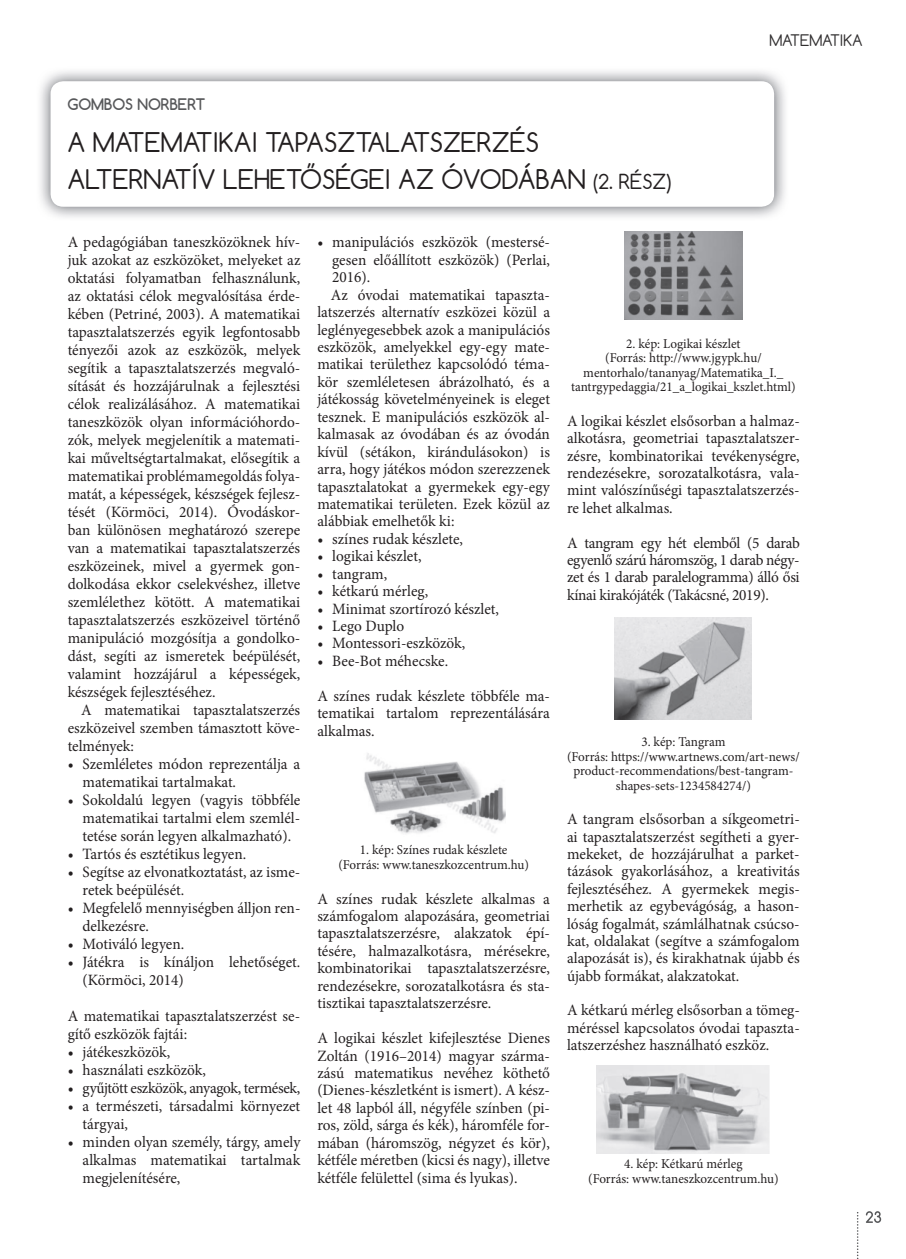
<style>
.page{position:relative;width:906px;height:1259px;background:#fff}
.page>*{position:absolute;margin:0;border:0;box-sizing:border-box;transform-origin:0 0}
.t1{font:25.5px/36px "Comfortaa";color:#231f20}
.t2{font:15.75px/18px "Minion Pro";color:#231f20;text-align:justify}
.t3{font:15.75px "Minion Pro";letter-spacing:-.025em;color:#231f20}
.t4{font:700 15px "Comfortaa";color:#57585a}
.t5{font:15px "Comfortaa";color:#312f30}
.t6{font:13.5px/14.4px "Minion Pro";color:#231f20;text-align:center}
.s1{font-size:19.5px}
</style>
<div class="page">
<svg style="left:865px;top:1211px;width:15px;height:11px"></svg>
<svg style="left:857px;top:1212px;width:1px;height:46px"></svg>
<img style="left:364px;top:753px;width:141px;height:81px">
<img style="left:624px;top:232px;width:117px;height:87px">
<img style="left:614px;top:617px;width:137px;height:102px">
<img style="left:596px;top:1065px;width:173px;height:88px">
<img style="left:40px;top:71px;width:745px;height:146px">
<div style="left:51px;top:81px;width:722px;height:126px;background:#fff;border-radius:13px"></div>
<p class="t4" style="left:67px;top:95px;width:139px">GOMBOS NORBERT</p>
<h1 class="t1" style="left:67px;top:127px;width:605px">A MATEMATIKAI TAPASZTALATSZERZÉS<br>ALTERNATÍV LEHETŐSÉGEI AZ ÓVODÁBAN <span class="s1">(2. RÉSZ)</span></h1>
<p class="t5" style="left:769px;top:34px;width:95px">MATEMATIKA</p>
<p class="t2" style="left:68px;top:234px;width:234px">A pedagógiában taneszközöknek hív&shy;juk azokat az eszközöket, melyeket az oktatási folyamatban felhasználunk, az oktatási célok megvalósítása érde&shy;kében (Petriné, 2003). A matematikai tapasztalatszerzés egyik legfontosabb tényezői azok az eszközök, melyek segítik a tapasztalatszerzés megvaló&shy;sítását és hozzájárulnak a fejlesztési célok realizálásához. A matematikai taneszközök olyan információhordo&shy;zók, melyek megjelenítik a matemati&shy;kai műveltségtartalmakat, elősegítik a matematikai problémamegoldás folya&shy;matát, a képességek, készségek fejlesz&shy;tését (Körmöci, 2014). Óvodáskor&shy;ban különösen meghatározó szerepe van a matematikai tapasztalatszerzés eszközeinek, mivel a gyermek gon&shy;dolkodása ekkor cselekvéshez, illetve szemlélethez kötött. A matematikai tapasztalatszerzés eszközeivel történő manipuláció mozgósítja a gondolko&shy;dást, segíti az ismeretek beépülését, valamint hozzájárul a képességek, készségek fejlesztéséhez.</p>
<p class="t2" style="left:68px;top:702px;width:234px;text-indent:14px">A matematikai tapasztalatszerzés eszközeivel szemben támasztott köve&shy;telmények:</p>
<p class="t2" style="left:82px;top:756px;width:219px;text-indent:-15px">• Szemléletes módon reprezentálja a matematikai tartalmakat.</p>
<p class="t2" style="left:82px;top:792px;width:219px;text-indent:-15px">• Sokoldalú legyen (vagyis többféle matematikai tartalmi elem szemlél&shy;tetése során legyen alkalmazható).</p>
<p class="t2" style="left:68px;top:845px;width:180px">• Tartós és esztétikus legyen.</p>
<p class="t2" style="left:82px;top:863px;width:219px;text-indent:-15px">• Segítse az elvonatkoztatást, az isme&shy;retek beépülését.</p>
<p class="t2" style="left:82px;top:899px;width:219px;text-indent:-15px">• Megfelelő mennyiségben álljon ren&shy;delkezésre.</p>
<p class="t2" style="left:68px;top:935px;width:118px">• Motiváló legyen.</p>
<p class="t2" style="left:82px;top:953px;width:219px;text-indent:-15px">• Játékra is kínáljon lehetőséget. (Körmöci, 2014)</p>
<p class="t2" style="left:68px;top:1007px;width:234px">A matematikai tapasztalatszerzést se&shy;gítő eszközök fajtái:</p>
<p class="t2" style="left:68px;top:1043px;width:104px">• játékeszközök,</p>
<p class="t2" style="left:68px;top:1061px;width:140px">• használati eszközök,</p>
<p class="t3" style="left:68px;top:1081px;width:234px">• gyűjtött eszközök, anyagok, termések,</p>
<p class="t2" style="left:82px;top:1097px;width:219px;text-indent:-15px">• a természeti, társadalmi környezet tárgyai,</p>
<p class="t2" style="left:82px;top:1133px;width:219px;text-indent:-15px">• minden olyan személy, tárgy, amely alkalmas matematikai tartalmak megjelenítésére,</p>
<p class="t2" style="left:317px;top:234px;width:234px">• manipulációs eszközök (mestersé-</p>
<p class="t2" style="left:332px;top:252px;width:219px">gesen előállított eszközök) (Perlai,</p>
<p class="t2" style="left:332px;top:269px;width:40px">2016).</p>
<p class="t2" style="left:331px;top:287px;width:220px">Az óvodai matematikai tapaszta-</p>
<p class="t2" style="left:317px;top:304px;width:234px">latszerzés alternatív eszközei közül a</p>
<p class="t2" style="left:317px;top:322px;width:234px">leglényegesebbek azok a manipulációs</p>
<p class="t2" style="left:317px;top:339px;width:234px">eszközök, amelyekkel egy-egy mate-</p>
<p class="t2" style="left:317px;top:356px;width:234px">matikai területhez kapcsolódó téma-</p>
<p class="t2" style="left:317px;top:374px;width:234px">kör szemléletesen ábrázolható, és a</p>
<p class="t2" style="left:317px;top:391px;width:234px">játékosság követelményeinek is eleget</p>
<p class="t2" style="left:317px;top:409px;width:234px">tesznek. E manipulációs eszközök al-</p>
<p class="t2" style="left:317px;top:426px;width:234px">kalmasak az óvodában és az óvodán</p>
<p class="t2" style="left:317px;top:444px;width:234px">kívül (sétákon, kirándulásokon) is</p>
<p class="t2" style="left:317px;top:461px;width:234px">arra, hogy játékos módon szerezzenek</p>
<p class="t2" style="left:317px;top:478px;width:234px">tapasztalatokat a gyermekek egy-egy</p>
<p class="t2" style="left:317px;top:496px;width:234px">matematikai területen. Ezek közül az</p>
<p class="t2" style="left:317px;top:513px;width:139px">alábbiak emelhetők ki:</p>
<p class="t2" style="left:317px;top:531px;width:147px">• színes rudak készlete,</p>
<p class="t2" style="left:317px;top:548px;width:106px">• logikai készlet,</p>
<p class="t2" style="left:317px;top:566px;width:71px">• tangram,</p>
<p class="t2" style="left:317px;top:583px;width:112px">• kétkarú mérleg,</p>
<p class="t2" style="left:317px;top:600px;width:183px">• Minimat szortírozó készlet,</p>
<p class="t2" style="left:317px;top:618px;width:88px">• Lego Duplo</p>
<p class="t2" style="left:317px;top:635px;width:149px">• Montessori-eszközök,</p>
<p class="t2" style="left:317px;top:653px;width:132px">• Bee-Bot méhecske.</p>
<p class="t2" style="left:317px;top:688px;width:234px;line-height:17.4px">A színes rudak készlete többféle ma&shy;tematikai tartalom reprezentálására alkalmas.</p>
<p class="t6" style="left:338px;top:843px;width:192px">1. kép: Színes rudak készlete (Forrás: www.taneszkozcentrum.hu)</p>
<p class="t2" style="left:317px;top:890px;width:234px;line-height:17.4px">A színes rudak készlete alkalmas a számfogalom alapozására, geometriai tapasztalatszerzésre, alakzatok épí&shy;tésére, halmazalkotásra, mérésekre, kombinatorikai tapasztalatszerzésre, rendezésekre, sorozatalkotásra és sta&shy;tisztikai tapasztalatszerzésre.</p>
<p class="t2" style="left:317px;top:1030px;width:234px;line-height:17.4px">A logikai készlet kifejlesztése Dienes Zoltán (1916–2014) magyar szárma&shy;zású matematikus nevéhez köthető (Dienes-készletként is ismert). A kész&shy;let 48 lapból áll, négyféle színben (pi&shy;ros, zöld, sárga és kék), háromféle for&shy;mában (háromszög, négyzet és kör), kétféle méretben (kicsi és nagy), illetve kétféle felülettel (sima és lyukas).</p>
<p class="t6" style="left:570px;top:337px;width:226px">2. kép: Logikai készlet<br>(Forrás: http://www.jgypk.hu/ mentorhalo/tananyag/Matematika_I._ tantrgypedaggia/21_a_logikai_kszlet.html)</p>
<p class="t2" style="left:566px;top:413px;width:234px;line-height:17.4px">A logikai készlet elsősorban a halmaz&shy;alkotásra, geometriai tapasztalatszer&shy;zésre, kombinatorikai tevékenységre, rendezésekre, sorozatalkotásra, vala&shy;mint valószínűségi tapasztalatszerzés&shy;re lehet alkalmas.</p>
<p class="t2" style="left:566px;top:535px;width:234px;line-height:17.4px">A tangram egy hét elemből (5 darab egyenlő szárú háromszög, 1 darab négy&shy;zet és 1 darab paralelogramma) álló ősi kínai kirakójáték (Takácsné, 2019).</p>
<p class="t6" style="left:566px;top:735px;width:234px">3. kép: Tangram<br>(Forrás: https://www.artnews.com/art-news/ product-recommendations/best-tangram&shy;shapes-sets-1234584274/)</p>
<p class="t2" style="left:566px;top:811px;width:234px;line-height:17.4px">A tangram elsősorban a síkgeometri&shy;ai tapasztalatszerzést segítheti a gyer&shy;mekeket, de hozzájárulhat a parket&shy;tázások gyakorlásához, a kreativitás fejlesztéséhez. A gyermekek megis&shy;merhetik az egybevágóság, a hason&shy;lóság fogalmát, számlálhatnak csúcso&shy;kat, oldalakat (segítve a számfogalom alapozását is), és kirakhatnak újabb és újabb formákat, alakzatokat.</p>
<p class="t2" style="left:566px;top:1002px;width:234px;line-height:17.4px">A kétkarú mérleg elsősorban a tömeg&shy;méréssel kapcsolatos óvodai tapaszta&shy;latszerzéshez használható eszköz.</p>
<p class="t6" style="left:588px;top:1157px;width:192px">4. kép: Kétkarú mérleg<br>(Forrás: www.taneszkozcentrum.hu)</p>
</div>
